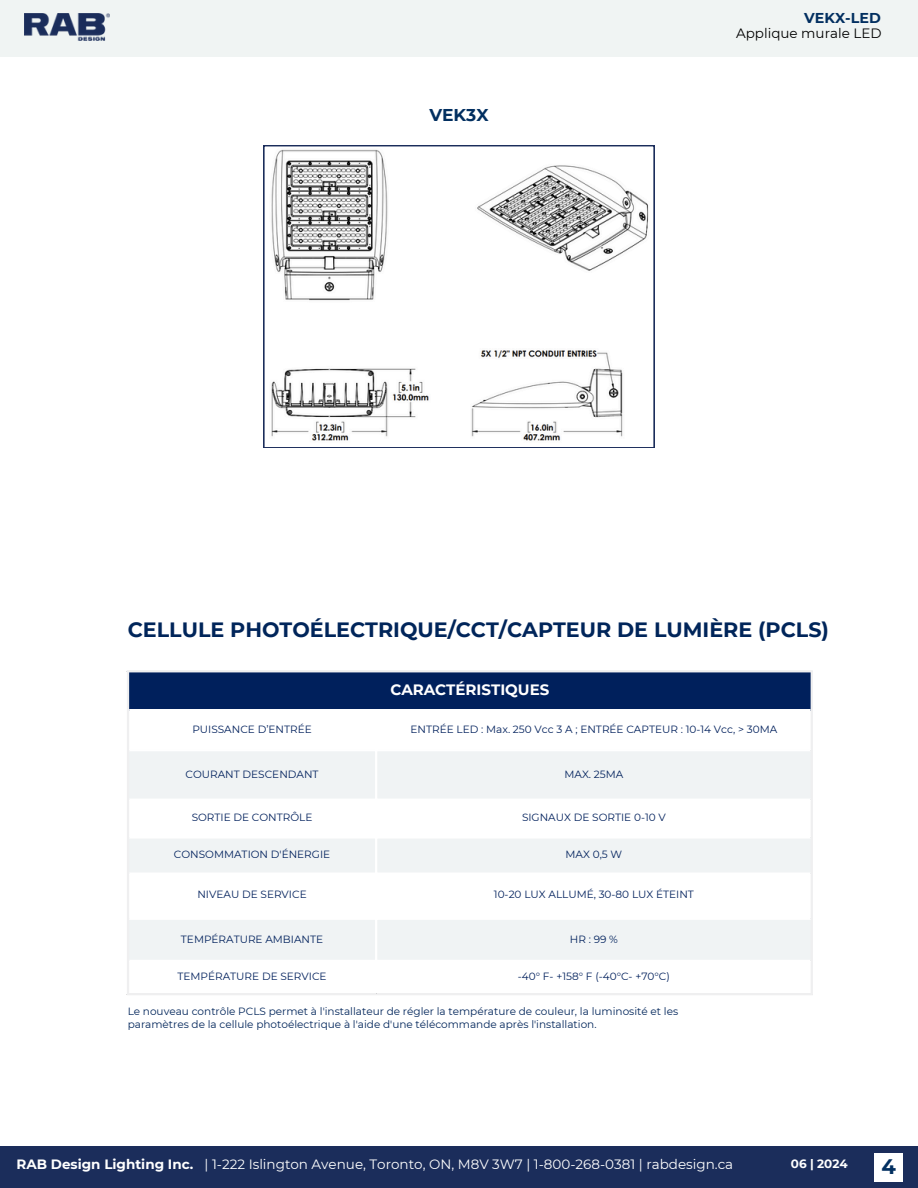
<style>
.page{position:relative;width:918px;height:1188px;background:#fff}
.page>*{position:absolute;margin:0;border:0;box-sizing:border-box;transform-origin:0 0}
.t1{font:700 21px "Montserrat";color:#022f60}
.t2{font:700 20.7px "Montserrat";color:#00255a}
.t3{font:700 17.1px "Montserrat";color:#022f60}
.t4{font:700 15px "Montserrat";color:#fff}
.t5{font:700 14.25px "Montserrat";color:#022f60}
.t6{font:13.5px "Montserrat";color:#fff}
.t7{font:700 13.5px "Montserrat";color:#fff}
.t8{font:13.5px "Montserrat";color:#000}
.t9{font:700 12px "Montserrat";color:#fff}
.t10{font:10.5px "Montserrat";color:#00205c}
.t11{font:10.5px/13.5px "Montserrat";color:#00255a}
</style>
<div class="page">
<div style="left:0;top:0;width:918px;height:57px;background:#f0f4f3"></div>
<div style="left:0;top:1146px;width:918px;height:42px;background:#1b2d5b"></div>
<div style="left:875px;top:1153px;width:28px;height:28px;background:#fff"></div>
<img style="left:24px;top:14px;width:86px;height:27px">
<div style="left:128px;top:671px;width:684px;height:39px;background:#00205c"></div>
<svg style="left:129px;top:751px;width:682px;height:209px;fill:#f0f3f4"></svg>
<hr style="left:127px;top:672px;width:2px;height:321px;background:#efeff0">
<hr style="left:811px;top:672px;width:2px;height:321px;background:#efeff0">
<hr style="left:127px;top:670px;width:686px;height:2px;background:#efeff0">
<hr style="left:127px;top:993px;width:686px;height:2px;background:#efeff0">
<hr style="left:375px;top:711px;width:2px;height:282px;background:#fff">
<hr style="left:129px;top:709px;width:682px;height:2px;background:#fff">
<hr style="left:129px;top:799px;width:682px;height:2px;background:#fff">
<hr style="left:129px;top:836px;width:682px;height:3px;background:#fff">
<hr style="left:129px;top:873px;width:682px;height:2px;background:#fff">
<hr style="left:129px;top:918px;width:682px;height:2px;background:#fff">
<svg style="left:263px;top:145px;width:392px;height:303px"></svg>
<p class="t5" style="left:804px;top:9px;width:78px">VEKX-LED</p>
<p class="t3" style="left:429px;top:105px;width:61px">VEK3X</p>
<p class="t8" style="left:736px;top:25px;width:147px">Applique murale LED</p>
<h5 class="t2" style="left:128px;top:617px;width:703px">CELLULE PHOTOÉLECTRIQUE/CCT/CAPTEUR DE LUMIÈRE (PCLS)</h5>
<h3 class="t4" style="left:390px;top:681px;width:160px">CARACTÉRISTIQUES</h3>
<h5 class="t10" style="left:192px;top:723px;width:121px">PUISSANCE D’ENTRÉE</h5>
<h2 class="t10" style="left:411px;top:723px;width:368px">ENTRÉE LED : Max. 250 Vcc 3 A ; ENTRÉE CAPTEUR : 10-14 Vcc, &gt; 30MA</h2>
<p class="t10" style="left:186px;top:767px;width:135px">COURANT DESCENDANT</p>
<h1 class="t10" style="left:564px;top:767px;width:60px">MAX. 25MA</h1>
<p class="t10" style="left:192px;top:811px;width:122px">SORTIE DE CONTRÔLE</p>
<p class="t10" style="left:522px;top:811px;width:145px">SIGNAUX DE SORTIE 0-10 V</p>
<p class="t10" style="left:174px;top:848px;width:158px">CONSOMMATION D'ÉNERGIE</p>
<p class="t10" style="left:566px;top:848px;width:58px">MAX 0,5 W</p>
<p class="t10" style="left:197px;top:888px;width:111px">NIVEAU DE SERVICE</p>
<p class="t10" style="left:494px;top:888px;width:202px">10-20 LUX ALLUMÉ, 30-80 LUX ÉTEINT</p>
<p class="t10" style="left:181px;top:932px;width:144px">TEMPÉRATURE AMBIANTE</p>
<p class="t10" style="left:570px;top:932px;width:50px">HR:99%</p>
<p class="t10" style="left:178px;top:970px;width:151px">TEMPÉRATURE DE SERVICE</p>
<p class="t10" style="left:518px;top:970px;width:154px">-40° F- +158° F (-40°C- +70°C)</p>
<h4 class="t11" style="left:128px;top:1004px;width:552px">Le nouveau contrôle PCLS permet à l'installateur de régler la température de couleur, la luminosité et les paramètres de la cellule photoélectrique à l'aide d'une télécommande après l'installation.</h4>
<p class="t7" style="left:17px;top:1156px;width:178px">RAB Design Lighting Inc.</p>
<p class="t6" style="left:205px;top:1156px;width:530px">| 1-222 Islington Avenue, Toronto, ON, M8V 3W7 | 1-800-268-0381 | rabdesign.ca</p>
<p class="t9" style="left:791px;top:1156px;width:58px">06 | 2024</p>
<p class="t1" style="left:882px;top:1154px;width:16px">4</p>
</div>
